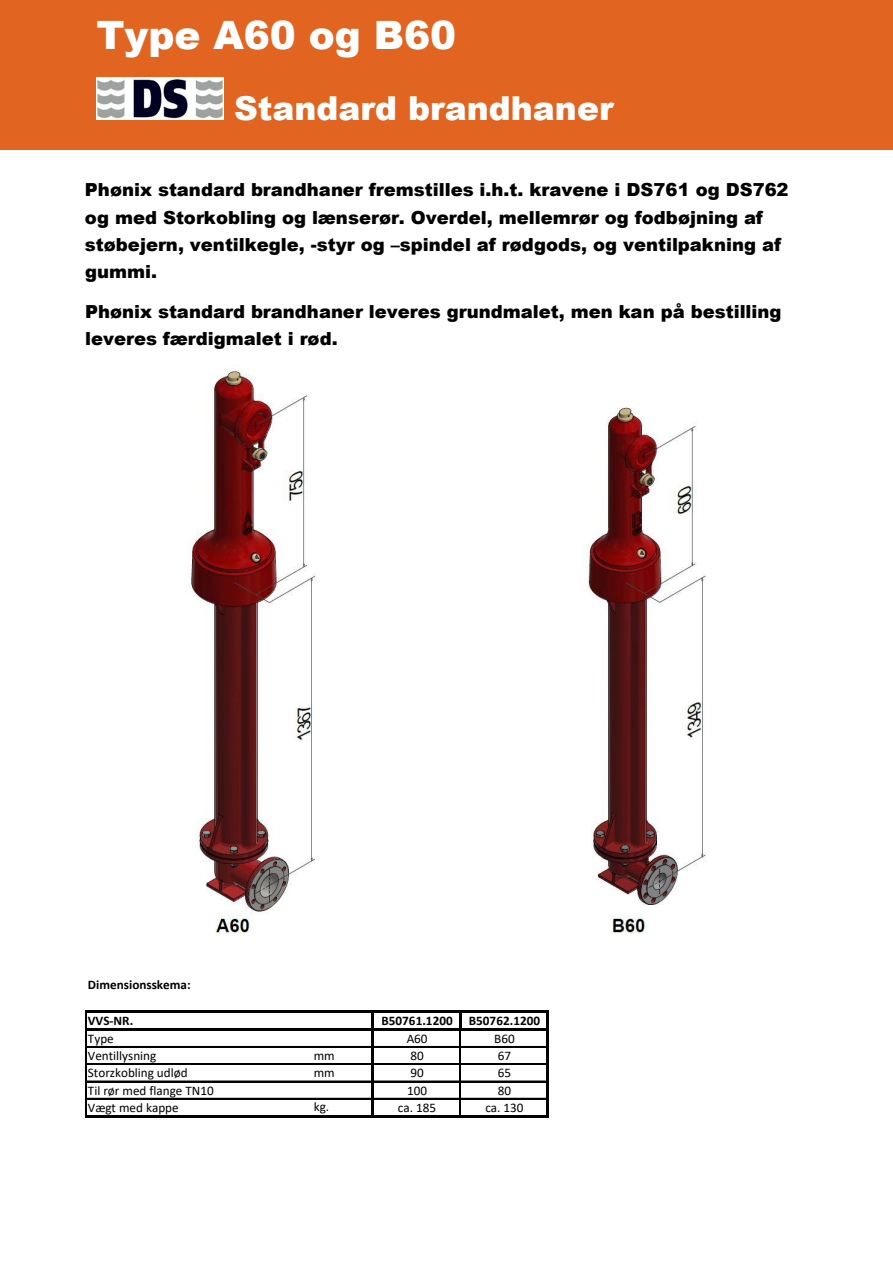
<style>
.page{position:relative;width:893px;height:1263px;background:#fff}
.page>*{position:absolute;margin:0;border:0;box-sizing:border-box;transform-origin:0 0}
.t1{font:900 39px "Arial";color:#fff}
.t2{font:900 33px "Arial";color:#fff}
.t3{font:900 18px/27.3px "Arial";color:#000}
.t4{font:13.05px "Calibri";color:#000}
.t5{font:700 13.05px "Calibri";letter-spacing:.005em;color:#000}
</style>
<div class="page">
<div style="left:0;top:0;width:893px;height:150px;background:#e16420"></div>
<img style="left:96px;top:77px;width:127px;height:43px">
<svg style="left:459px;top:1013px;width:2px;height:15px"></svg>
<hr style="left:87px;top:1046px;width:285px;height:1px;background:#000">
<hr style="left:87px;top:1063px;width:285px;height:1px;background:#000">
<hr style="left:87px;top:1064px;width:285px;height:1px;background:#000">
<hr style="left:87px;top:1081px;width:285px;height:1px;background:#000">
<hr style="left:87px;top:1098px;width:285px;height:1px;background:#000">
<hr style="left:85px;top:1010px;width:2px;height:108px;background:#000">
<hr style="left:372px;top:1013px;width:2px;height:105px;background:#000">
<hr style="left:460px;top:1031px;width:1px;height:85px;background:#000">
<hr style="left:547px;top:1013px;width:2px;height:105px;background:#000">
<hr style="left:87px;top:1010px;width:462px;height:3px;background:#000">
<hr style="left:87px;top:1028px;width:462px;height:3px;background:#000">
<hr style="left:374px;top:1046px;width:173px;height:1px;background:#000">
<hr style="left:374px;top:1063px;width:172px;height:1px;background:#000">
<hr style="left:374px;top:1064px;width:173px;height:1px;background:#000">
<hr style="left:374px;top:1081px;width:173px;height:1px;background:#000">
<hr style="left:374px;top:1098px;width:173px;height:1px;background:#000">
<hr style="left:87px;top:1116px;width:462px;height:2px;background:#000">
<img style="left:191px;top:369px;width:515px;height:565px">
<p class="t1" style="left:96px;top:7px;width:361px">Type A60 og B60</p>
<p class="t2" style="left:234px;top:84px;width:381px">Standard brandhaner</p>
<p class="t3" style="left:85px;top:176px;width:705px">Phønix standard brandhaner fremstilles i.h.t. kravene i DS761 og DS762 og med Storkobling og lænserør. Overdel, mellemrør og fodbøjning af støbejern, ventilkegle, -styr og –spindel af rødgods, og ventilpakning af gummi.</p>
<p class="t3" style="left:85px;top:297px;width:698px">Phønix standard brandhaner leveres grundmalet, men kan på bestilling leveres færdigmalet i rød.</p>
<p class="t5" style="left:88px;top:976px;width:104px">Dimensionsskema:</p>
<p class="t5" style="left:88px;top:1011px;width:47px">VVS-NR.</p>
<p class="t5" style="left:381px;top:1011px;width:160px">B50761.1200 B50762.1200</p>
<p class="t4" style="left:88px;top:1029px;width:27px">Type</p>
<p class="t4" style="left:407px;top:1029px;width:22px">A60</p>
<p class="t4" style="left:494px;top:1029px;width:22px">B60</p>
<p class="t4" style="left:88px;top:1047px;width:70px">Ventillysning</p>
<p class="t4" style="left:314px;top:1046px;width:23px">mm</p>
<p class="t4" style="left:410px;top:1047px;width:15px">80</p>
<p class="t4" style="left:498px;top:1047px;width:15px">67</p>
<p class="t4" style="left:88px;top:1064px;width:101px">Storzkobling udlød</p>
<p class="t4" style="left:314px;top:1064px;width:23px">mm</p>
<p class="t4" style="left:410px;top:1064px;width:15px">90</p>
<p class="t4" style="left:498px;top:1064px;width:15px">65</p>
<p class="t4" style="left:88px;top:1081px;width:127px">Til rør med flange TN10</p>
<p class="t4" style="left:407px;top:1081px;width:22px">100</p>
<p class="t4" style="left:498px;top:1081px;width:15px">80</p>
<p class="t4" style="left:88px;top:1098px;width:92px">Vægt med kappe</p>
<p class="t4" style="left:314px;top:1098px;width:17px">kg.</p>
<p class="t4" style="left:398px;top:1099px;width:40px">ca. 185</p>
<p class="t4" style="left:485px;top:1099px;width:40px">ca. 130</p>
</div>
